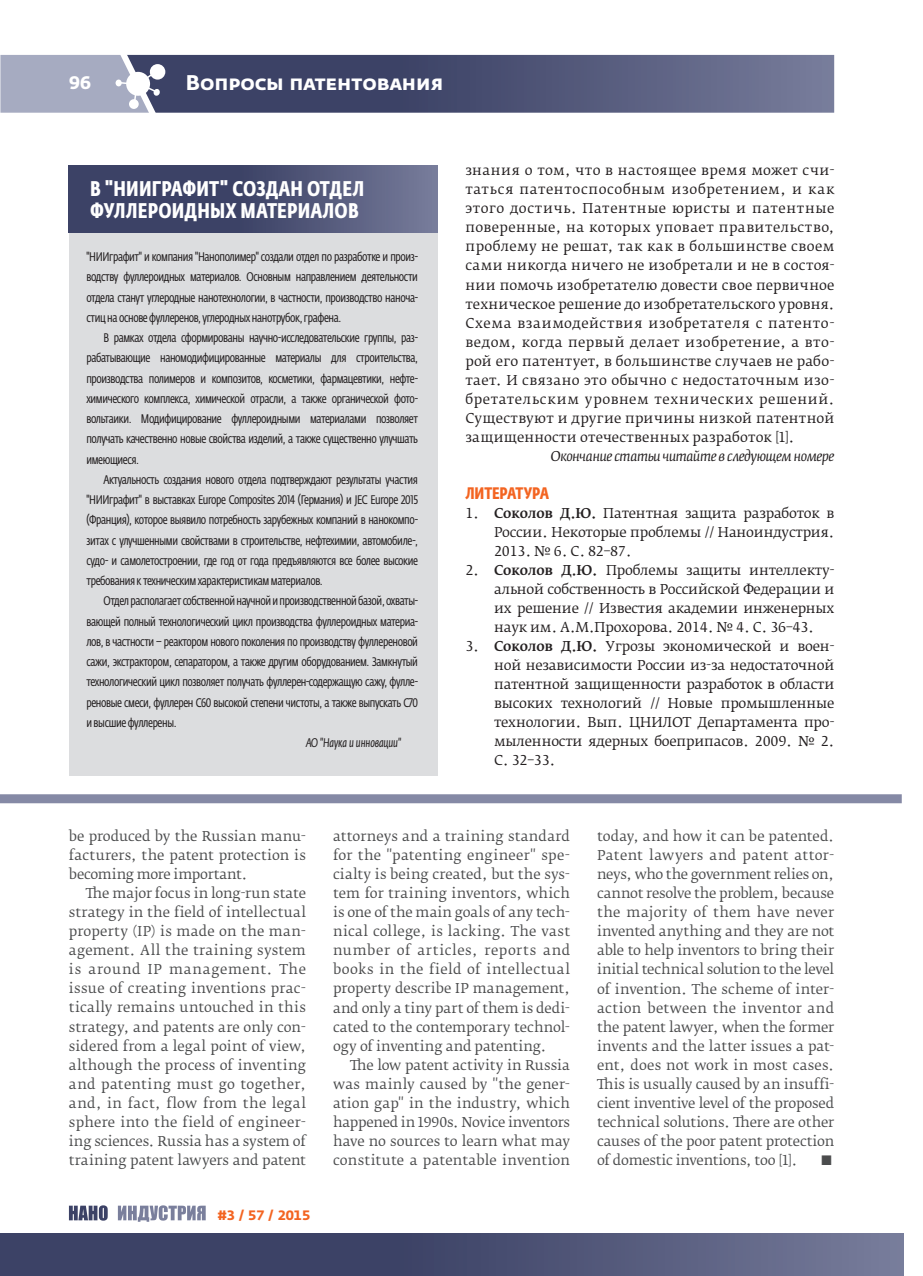
<style>
.page{position:relative;width:923px;height:1276px;background:#fff}
.page>*{position:absolute;margin:0;border:0;box-sizing:border-box;transform-origin:0 0}
.t1{font:700 21px/22.5px "Fedra Sans Cond Pro";letter-spacing:.01em;color:#fff;text-align:right}
.t2{font:700 21px "Fedra Sans Alt Pro";color:#fff}
.t3{font:700 18px "Fedra Sans Alt Pro";color:#fff}
.t4{font:700 16.5px "Fedra Sans Cond Pro";letter-spacing:-.01em;color:#f36421}
.t5{font:13.5px/19px "Fedra Serif B Pro";letter-spacing:-.005em;color:#4b4c4d;text-align:justify}
.t6{font:13.5px/19px "Fedra Serif B Pro";letter-spacing:-.02em;color:#231f20;text-align:justify}
.t7{font:italic 13.5px "Fedra Serif B Pro";letter-spacing:-.025em;color:#231f20}
.t8{font:700 13.5px "Fedra Sans Alt Pro";color:#f36421}
.t9{font:12.3px/20.2px "Fedra Sans Cond Pro";letter-spacing:-.03em;color:#231f20;text-align:justify}
.t10{font:italic 12.3px "Fedra Sans Cond Pro";letter-spacing:-.01em;color:#231f20}
.s1{font-weight:500}
</style>
<div class="page">
<svg style="left:0;top:54px;width:834px;height:59px;background:#636887"></svg>
<div style="left:0;top:1233px;width:904px;height:42px;background:linear-gradient(to right,#2d3359,#6b7190)"></div>
<div style="left:0;top:794px;width:901px;height:9px;background:#8589a5"></div>
<svg style="left:69px;top:1205px;width:39px;height:15px"></svg>
<svg style="left:118px;top:1205px;width:88px;height:16px"></svg>
<div style="left:69px;top:232px;width:369px;height:543px;background:#dcdddf"></div>
<div style="left:69px;top:165px;width:369px;height:67px;background:linear-gradient(to right,#2d3359,#6a6f8f)"></div>
<h2 class="t3" style="left:69px;top:72px;width:24px">96</h2>
<h1 class="t2" style="left:186px;top:69px;width:259px">Вопросы патентования</h1>
<h1 class="t1" style="left:90px;top:177px;width:275px">графит" создан отдел фуллероидных материалов</h1>
<h1 class="t1" style="left:90px;top:177px;width:37px">В "НИИ</h1>
<p class="t9" style="left:86px;top:247px;width:333px">"НИИграфит" и компания "Нанополимер" создали отдел по разработке и произ&shy;водству фуллероидных материалов. Основным направлением деятельности отдела станут углеродные нанотехнологии, в частности, производство наноча&shy;стиц на основе фуллеренов, углеродных нанотрубок, графена.</p>
<p class="t9" style="left:86px;top:328px;width:333px;text-indent:17px">В рамках отдела сформированы научно-исследовательские группы, раз&shy;рабатывающие наномодифицированные материалы для строительства, производства полимеров и композитов, косметики, фармацевтики, нефте&shy;химического комплекса, химической отрасли, а также органической фото&shy;вольтаики. Модифицирование фуллероидными материалами позволяет получать качественно новые свойства изделий, а также существенно улучшать имеющиеся.</p>
<p class="t9" style="left:86px;top:470px;width:333px;text-indent:17px">Актуальность создания нового отдела подтверждают результаты участия "НИИграфит" в выставках Europe Composites 2014 (Германия) и JEC Europe 2015 (Франция), которое выявило потребность зарубежных компаний в нанокомпо&shy;зитах с улучшенными свойствами в строительстве, нефтехимии, автомобиле-, судо- и самолетостроении, где год от года предъявляются все более высокие требования к техническим характеристикам материалов.</p>
<p class="t9" style="left:86px;top:591px;width:333px;text-indent:17px">Отдел располагает собственной научной и производственной базой, охваты&shy;вающей полный технологический цикл производства фуллероидных материа&shy;лов, в частности – реактором нового поколения по производству фуллереновой сажи, экстрактором, сепаратором, а также другим оборудованием. Замкнутый технологический цикл позволяет получать фуллерен-содержащую сажу, фулле&shy;реновые смеси, фуллерен С60 высокой степени чистоты, а также выпускать С70 и высшие фуллерены.</p>
<p class="t10" style="left:306px;top:735px;width:96px">АО "Наука и инновации"</p>
<p class="t6" style="left:465px;top:161px;width:371px">знания о том, что в настоящее время может счи&shy;таться патентоспособным изобретением, и как этого достичь. Патентные юристы и патентные поверенные, на которых уповает правительство, проблему не решат, так как в большинстве своем сами никогда ничего не изобретали и не в состоя&shy;нии помочь изобретателю довести свое первичное техническое решение до изобретательского уровня.<br>Схема взаимодействия изобретателя с патенто&shy;ведом, когда первый делает изобретение, а вто&shy;рой его патентует, в большинстве случаев не рабо&shy;тает. И связано это обычно с недостаточным изо&shy;бретательским уровнем технических решений.<br>Существуют и другие причины низкой патентной защищенности отечественных разработок [1].</p>
<p class="t7" style="left:551px;top:447px;width:285px">Окончание статьи читайте в следующем номере</p>
<p class="t4" style="left:465px;top:483px;width:85px">Литература</p>
<p class="t6" style="left:494px;top:503px;width:342px;text-indent:-29px">1. <span class="s1">Соколов Д.Ю.</span> Патентная защита разработок в России. Некоторые проблемы // Наноиндустрия.<br>2013. № 6. С. 82–87.</p>
<p class="t6" style="left:494px;top:560px;width:342px;text-indent:-29px">2. <span class="s1">Соколов Д.Ю.</span> Проблемы защиты интеллекту&shy;альной собственность в Российской Федерации и их решение // Известия академии инженерных наук им. А.М.Прохорова. 2014. № 4. С. 36–43.</p>
<p class="t6" style="left:494px;top:637px;width:342px;text-indent:-29px">3. <span class="s1">Соколов Д.Ю.</span> Угрозы экономической и воен&shy;ной независимости России из-за недостаточной патентной защищенности разработок в области высоких технологий // Новые промышленные технологии. Вып. ЦНИЛОТ Департамента про&shy;мыленности ядерных боеприпасов. 2009. № 2.<br>С. 32–33.</p>
<p class="t5" style="left:69px;top:827px;width:239px">be produced by the Russian manu&shy;facturers, the patent protection is becoming more important.</p>
<p class="t5" style="left:69px;top:884px;width:239px;text-indent:17px">The major focus in long-run state strategy in the field of intellectual property (IP) is made on the man&shy;agement. All the training system is around IP management. The issue of creating inventions prac&shy;tically remains untouched in this strategy, and patents are only con&shy;sidered from a legal point of view, although the process of inventing and patenting must go together, and, in fact, flow from the legal sphere into the field of engineer&shy;ing sciences. Russia has a system of training patent lawyers and patent</p>
<p class="t8" style="left:218px;top:1206px;width:94px">#3 / 57 / 2015</p>
<p class="t5" style="left:333px;top:827px;width:239px">attorneys and a training standard for the "patenting engineer" spe&shy;cialty is being created, but the sys&shy;tem for training inventors, which is one of the main goals of any tech&shy;nical college, is lacking. The vast number of articles, reports and books in the field of intellectual property describe IP management, and only a tiny part of them is dedi&shy;cated to the contemporary technol&shy;ogy of inventing and patenting.</p>
<p class="t5" style="left:333px;top:1055px;width:239px;text-indent:17px">The low patent activity in Russia was mainly caused by "the gener&shy;ation gap" in the industry, which happened in 1990s. Novice inventors have no sources to learn what may constitute a patentable invention</p>
<p class="t5" style="left:597px;top:827px;width:239px">today, and how it can be patented.<br>Patent lawyers and patent attor&shy;neys, who the government relies on, cannot resolve the problem, because the majority of them have never invented anything and they are not able to help inventors to bring their initial technical solution to the level of invention. The scheme of inter&shy;action between the inventor and the patent lawyer, when the former invents and the latter issues a pat&shy;ent, does not work in most cases.<br>This is usually caused by an insuffi&shy;cient inventive level of the proposed technical solutions. There are other causes of the poor patent protection of domestic inventions, too [1].</p>
<p class="t5" style="left:820px;top:1150px;width:14px">■</p>
</div>
